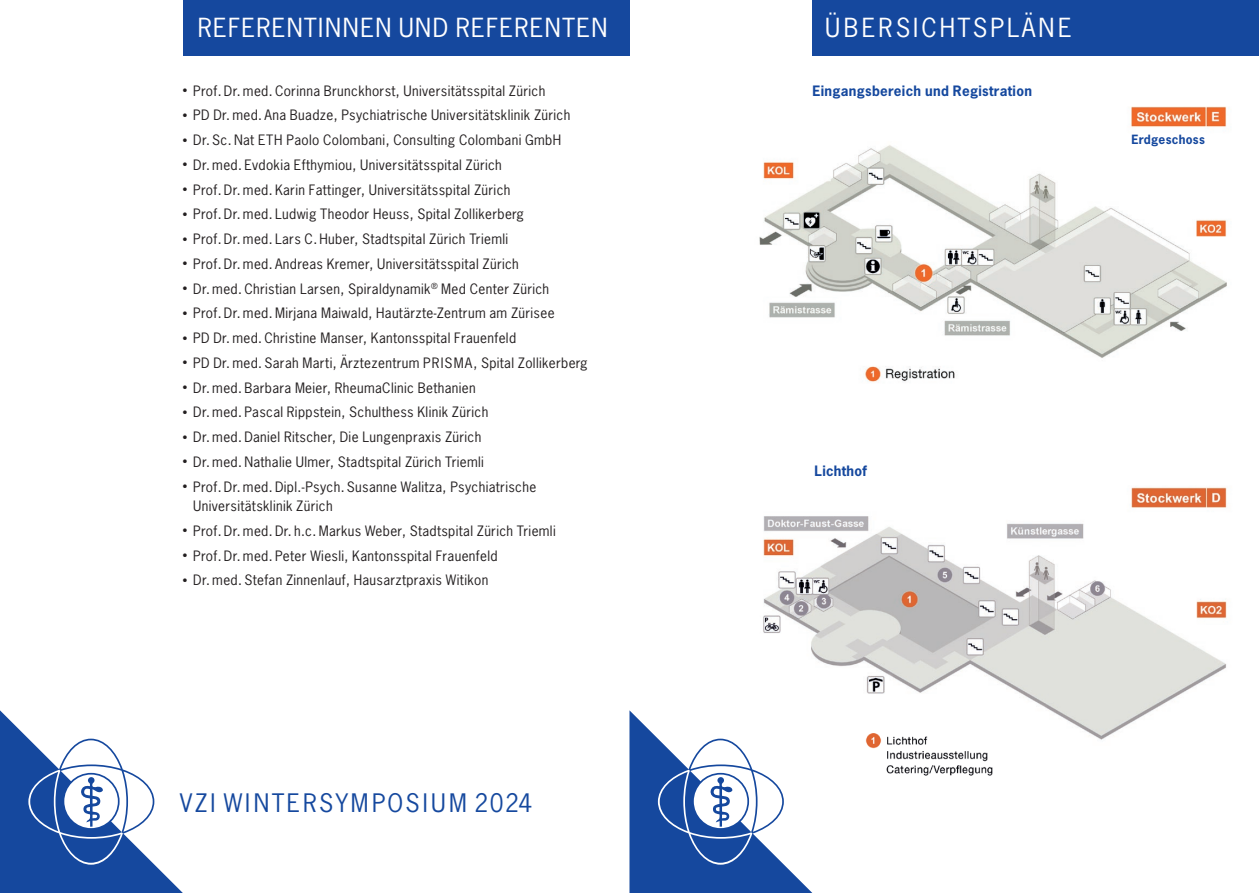
<style>
.page{position:relative;width:1259px;height:893px;background:#fff}
.page>*{position:absolute;margin:0;border:0;box-sizing:border-box;transform-origin:0 0}
.t1{font:24.75px "News Gothic Std";letter-spacing:.05em;color:#fff}
.t2{font:24.75px "News Gothic Std";letter-spacing:.12em;color:#fff}
.t3{font:24px "News Gothic Std";letter-spacing:.1em;color:#15489e}
.t4{font:13.5px/19.5px "News Gothic Std";letter-spacing:.025em;color:#231f20}
.t5{font:700 13.5px "News Gothic Std";letter-spacing:.02em;color:#15489e}
.t6{font:700 12px "News Gothic Std";letter-spacing:.02em;color:#15489e}
.s1{font-weight:700;font-size:9.75px}
</style>
<div class="page">
<div style="left:183px;top:0;width:446px;height:55px;background:#15489e"></div>
<svg style="left:629px;top:710px;width:184px;height:183px"></svg>
<svg style="left:0;top:710px;width:183px;height:183px"></svg>
<div style="left:812px;top:0;width:447px;height:55px;background:#15489e"></div>
<img style="left:759px;top:106px;width:468px;height:276px">
<img style="left:747px;top:487px;width:480px;height:259px">
<img style="left:848px;top:729px;width:157px;height:47px">
<h1 class="t1" style="left:198px;top:12px;width:411px">REFERENTINNEN UND REFERENTEN</h1>
<p class="t4" style="left:183px;top:81px;width:364px"><span class="s1">•</span> Prof. Dr. med. Corinna Brunckhorst, Universitätsspital Zürich</p>
<p class="t4" style="left:183px;top:105px;width:389px"><span class="s1">•</span> PD Dr. med. Ana Buadze, Psychiatrische Universitätsklinik Zürich</p>
<p class="t4" style="left:183px;top:130px;width:380px"><span class="s1">•</span> Dr. Sc. Nat ETH Paolo Colombani, Consulting Colombani GmbH</p>
<p class="t4" style="left:183px;top:155px;width:320px"><span class="s1">•</span> Dr. med. Evdokia Efthymiou, Universitätsspital Zürich</p>
<p class="t4" style="left:183px;top:180px;width:329px"><span class="s1">•</span> Prof. Dr. med. Karin Fattinger, Universitätsspital Zürich</p>
<p class="t4" style="left:183px;top:204px;width:343px"><span class="s1">•</span> Prof. Dr. med. Ludwig Theodor Heuss, Spital Zollikerberg</p>
<p class="t4" style="left:183px;top:229px;width:327px"><span class="s1">•</span> Prof. Dr. med. Lars C. Huber, Stadtspital Zürich Triemli</p>
<p class="t4" style="left:183px;top:254px;width:337px"><span class="s1">•</span> Prof. Dr. med. Andreas Kremer, Universitätsspital Zürich</p>
<p class="t4" style="left:183px;top:279px;width:368px"><span class="s1">•</span> Dr. med. Christian Larsen, Spiraldynamik<sup>®</sup> Med Center Zürich</p>
<p class="t4" style="left:183px;top:303px;width:373px"><span class="s1">•</span> Prof. Dr. med. Mirjana Maiwald, Hautärzte-Zentrum am Zürisee</p>
<p class="t4" style="left:183px;top:328px;width:335px"><span class="s1">•</span> PD Dr. med. Christine Manser, Kantonsspital Frauenfeld</p>
<p class="t4" style="left:183px;top:353px;width:406px"><span class="s1">•</span> PD Dr. med. Sarah Marti, Ärztezentrum PRISMA, Spital Zollikerberg</p>
<p class="t4" style="left:183px;top:378px;width:294px"><span class="s1">•</span> Dr. med. Barbara Meier, RheumaClinic Bethanien</p>
<p class="t4" style="left:183px;top:402px;width:307px"><span class="s1">•</span> Dr. med. Pascal Rippstein, Schulthess Klinik Zürich</p>
<p class="t4" style="left:183px;top:427px;width:300px"><span class="s1">•</span> Dr. med. Daniel Ritscher, Die Lungenpraxis Zürich</p>
<p class="t4" style="left:183px;top:452px;width:302px"><span class="s1">•</span> Dr. med. Nathalie Ulmer, Stadtspital Zürich Triemli</p>
<p class="t4" style="left:193px;top:477px;width:344px;text-indent:-10px"><span class="s1">•</span> Prof. Dr. med. Dipl.-Psych. Susanne Walitza, Psychiatrische<br>Universitätsklinik Zürich</p>
<p class="t4" style="left:183px;top:521px;width:374px"><span class="s1">•</span> Prof. Dr. med. Dr. h.c. Markus Weber, Stadtspital Zürich Triemli</p>
<p class="t4" style="left:183px;top:546px;width:316px"><span class="s1">•</span> Prof. Dr. med. Peter Wiesli, Kantonsspital Frauenfeld</p>
<p class="t4" style="left:183px;top:570px;width:307px"><span class="s1">•</span> Dr. med. Stefan Zinnenlauf, Hausarztpraxis Witikon</p>
<h2 class="t3" style="left:180px;top:787px;width:354px">VZI WINTERSYMPOSIUM 2024</h2>
<h1 class="t2" style="left:825px;top:12px;width:248px">ÜBERSICHTSPLÄNE</h1>
<p class="t5" style="left:812px;top:82px;width:221px">Eingangsbereich und Registration</p>
<p class="t6" style="left:1131px;top:132px;width:75px">Erdgeschoss</p>
<p class="t5" style="left:814px;top:462px;width:54px">Lichthof</p>
</div>
